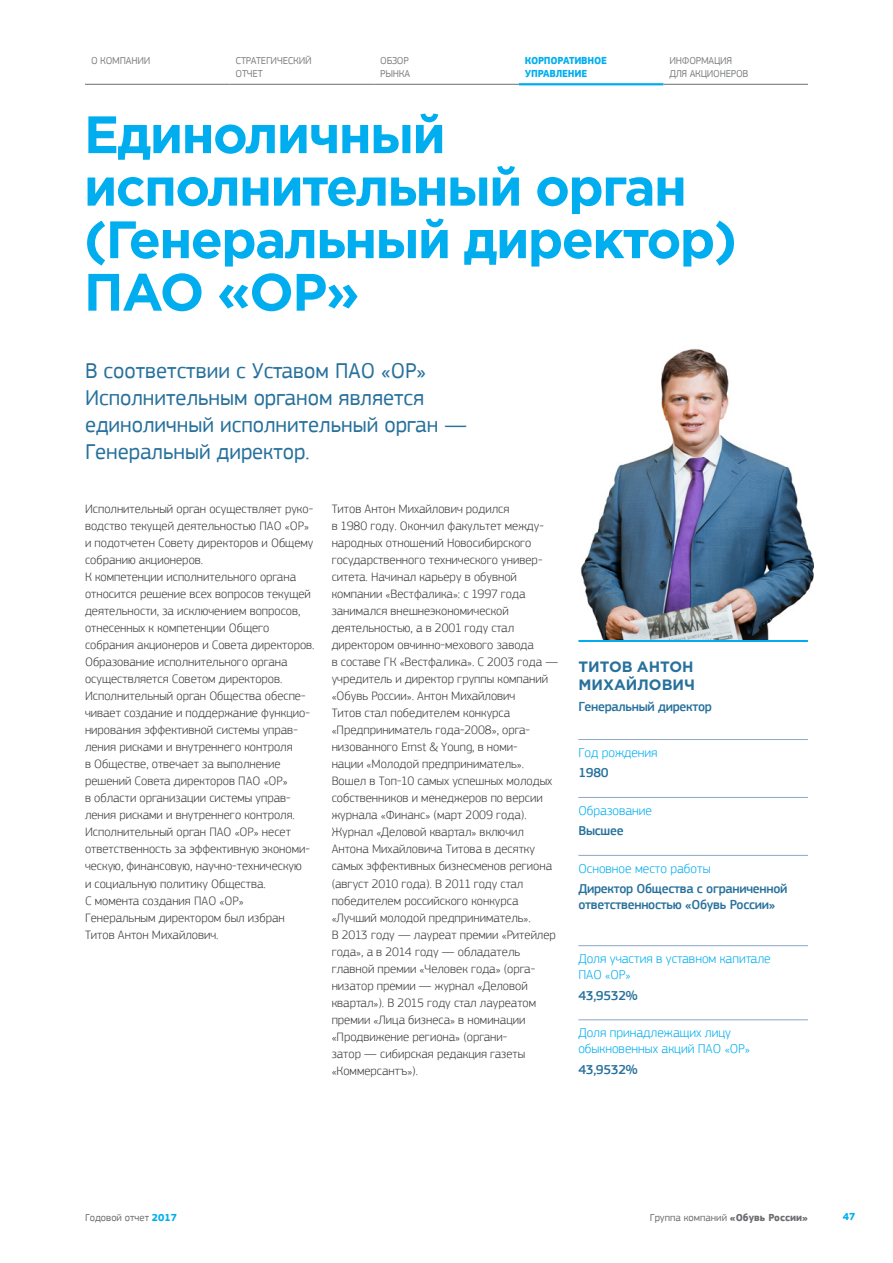
<style>
.page{position:relative;width:893px;height:1263px;background:#fff}
.page>*{position:absolute;margin:0;border:0;box-sizing:border-box;transform-origin:0 0}
.t1{font:700 52.5px/52.5px "Gotham Pro";letter-spacing:-.03em;color:#00aeef}
.lead{font:22.5px/27px "PF Square Sans Pro";color:#27719c}
.t2{font:700 15px/18px "Gotham Pro";color:#27719c}
.Management_cat{font:300 13.5px/16.2px "PF Square Sans Pro";color:#00aeef}
.Management_prof{font:500 13.5px/16.2px "PF Square Sans Pro";letter-spacing:-.02em;color:#27719c}
.txt{font:300 12.75px/17px "PF Square Sans Pro";color:#3e3e3f}
.t3{font:10.5px/12.6px "PF Square Sans Pro";letter-spacing:-.02em;color:#808285}
.t4{font:10.5px "PF Square Sans Pro";color:#6c6d70}
.t5{font:700 10.5px/12.6px "PF Square Sans Pro";letter-spacing:-.02em;color:#00aeef}
.s1{font-weight:700;color:#00aeef}
.s2{font-weight:700}
</style>
<div class="page">
<hr style="left:374px;top:84px;width:145px;height:1px;background:#6c6d70">
<hr style="left:663px;top:84px;width:145px;height:1px;background:#6c6d70">
<hr style="left:519px;top:83px;width:144px;height:2px;background:#00aeef">
<hr style="left:230px;top:84px;width:144px;height:1px;background:#6c6d70">
<hr style="left:85px;top:84px;width:145px;height:1px;background:#6c6d70">
<hr style="left:578px;top:739px;width:230px;height:1px;background:#8da7c5">
<hr style="left:578px;top:797px;width:230px;height:1px;background:#8da7c5">
<hr style="left:578px;top:855px;width:230px;height:1px;background:#8da7c5">
<hr style="left:578px;top:945px;width:230px;height:1px;background:#8da7c5">
<hr style="left:578px;top:1019px;width:230px;height:1px;background:#8da7c5">
<svg style="left:578px;top:639px;width:230px;height:3px"></svg>
<img style="left:580px;top:348px;width:233px;height:291px">
<p class="t3" style="left:91px;top:55px;width:61px">О КОМПАНИИ</p>
<p class="t3" style="left:236px;top:55px;width:78px">СТРАТЕГИЧЕСКИЙ<br>ОТЧЕТ</p>
<p class="t3" style="left:380px;top:55px;width:32px">ОБЗОР<br>РЫНКА</p>
<p class="t5" style="left:525px;top:55px;width:84px">КОРПОРАТИВНОЕ<br>УПРАВЛЕНИЕ</p>
<p class="t3" style="left:669px;top:55px;width:81px">ИНФОРМАЦИЯ<br>ДЛЯ АКЦИОНЕРОВ</p>
<h1 class="t1" style="left:84px;top:107px;width:655px">Единоличный исполнительный орган (Генеральный директор)<br>ПАО «ОР»</h1>
<p class="lead" style="left:85px;top:358px;width:383px">В соответствии с Уставом ПАО «ОР»<br>Исполнительным органом является единоличный исполнительный орган —<br>Генеральный директор.</p>
<p class="txt" style="left:85px;top:500px;width:230px">Исполнительный орган осуществляет руко&shy;водство текущей деятельностью ПАО «ОР» и подотчетен Совету директоров и Общему собранию акционеров.</p>
<p class="txt" style="left:85px;top:568px;width:231px">К компетенции исполнительного органа относится решение всех вопросов текущей деятельности, за исключением вопросов, отнесенных к компетенции Общего собрания акционеров и Совета директоров.<br>Образование исполнительного органа осуществляется Советом директоров.<br>Исполнительный орган Общества обеспе&shy;чивает создание и поддержание функцио&shy;нирования эффективной системы управ&shy;ления рисками и внутреннего контроля<br>в Обществе, отвечает за выполнение решений Совета директоров ПАО «ОР»<br>в области организации системы управ&shy;ления рисками и внутреннего контроля.<br>Исполнительный орган ПАО «ОР» несет ответственность за эффективную экономи&shy;ческую, финансовую, научно-техническую<br>и социальную политику Общества.</p>
<p class="txt" style="left:85px;top:892px;width:201px">С момента создания ПАО «ОР»<br>Генеральным директором был избран<br>Титов Антон Михайлович.</p>
<p class="txt" style="left:332px;top:500px;width:228px">Титов Антон Михайлович родился<br>в 1980 году. Окончил факультет между&shy;народных отношений Новосибирского государственного технического универ&shy;ситета. Начинал карьеру в обувной компании «Вестфалика»: с 1997 года занимался внешнеэкономической деятельностью, а в 2001 году стал директором овчинно-мехового завода<br>в составе ГК «Вестфалика». С 2003 года — учредитель и директор группы компаний «Обувь России». Антон Михайлович<br>Титов стал победителем конкурса «Предприниматель года-2008», орга&shy;низованного Ernst &amp; Young, в номи-<br>нации «Молодой предприниматель».<br>Вошел в Топ-10 самых успешных молодых собственников и менеджеров по версии журнала «Финанс» (март 2009 года).<br>Журнал «Деловой квартал» включил Антона Михайловича Титова в десятку самых эффективных бизнесменов региона (август 2010 года). В 2011 году стал победителем российского конкурса «Лучший молодой предприниматель».<br>В 2013 году — лауреат премии «Ритейлер года», а в 2014 году — обладатель главной премии «Человек года» (орга&shy;низатор премии — журнал «Деловой квартал»). В 2015 году стал лауреатом премии «Лица бизнеса» в номинации «Продвижение региона» (органи-<br>затор — сибирская редакция газеты «Коммерсантъ»).</p>
<h2 class="t2" style="left:579px;top:658px;width:118px">ТИТОВ АНТОН<br>МИХАЙЛОВИЧ</h2>
<p class="Management_prof" style="left:578px;top:698px;width:135px">Генеральный директор</p>
<p class="Management_cat" style="left:578px;top:744px;width:81px">Год рождения</p>
<p class="Management_prof" style="left:578px;top:765px;width:32px">1980</p>
<p class="Management_cat" style="left:578px;top:802px;width:75px">Образование</p>
<p class="Management_prof" style="left:578px;top:823px;width:47px">Высшее</p>
<p class="Management_cat" style="left:578px;top:860px;width:134px">Основное место работы</p>
<p class="Management_prof" style="left:578px;top:881px;width:211px">Директор Общества с ограниченной ответственностью «Обувь России»</p>
<p class="Management_cat" style="left:578px;top:950px;width:194px">Доля участия в уставном капитале<br>ПАО «ОР»</p>
<p class="Management_prof" style="left:578px;top:987px;width:61px">43,9532%</p>
<p class="Management_cat" style="left:578px;top:1024px;width:173px">Доля принадлежащих лицу обыкновенных акций ПАО «ОР»</p>
<p class="Management_prof" style="left:578px;top:1061px;width:61px">43,9532%</p>
<p class="t4" style="left:85px;top:1211px;width:93px">Годовой отчет <span class="s1">2017</span></p>
<p class="t4" style="left:650px;top:1211px;width:160px">Группа компаний <span class="s2">«Обувь России»</span></p>
<p class="t5" style="left:843px;top:1211px;width:14px">47</p>
</div>
